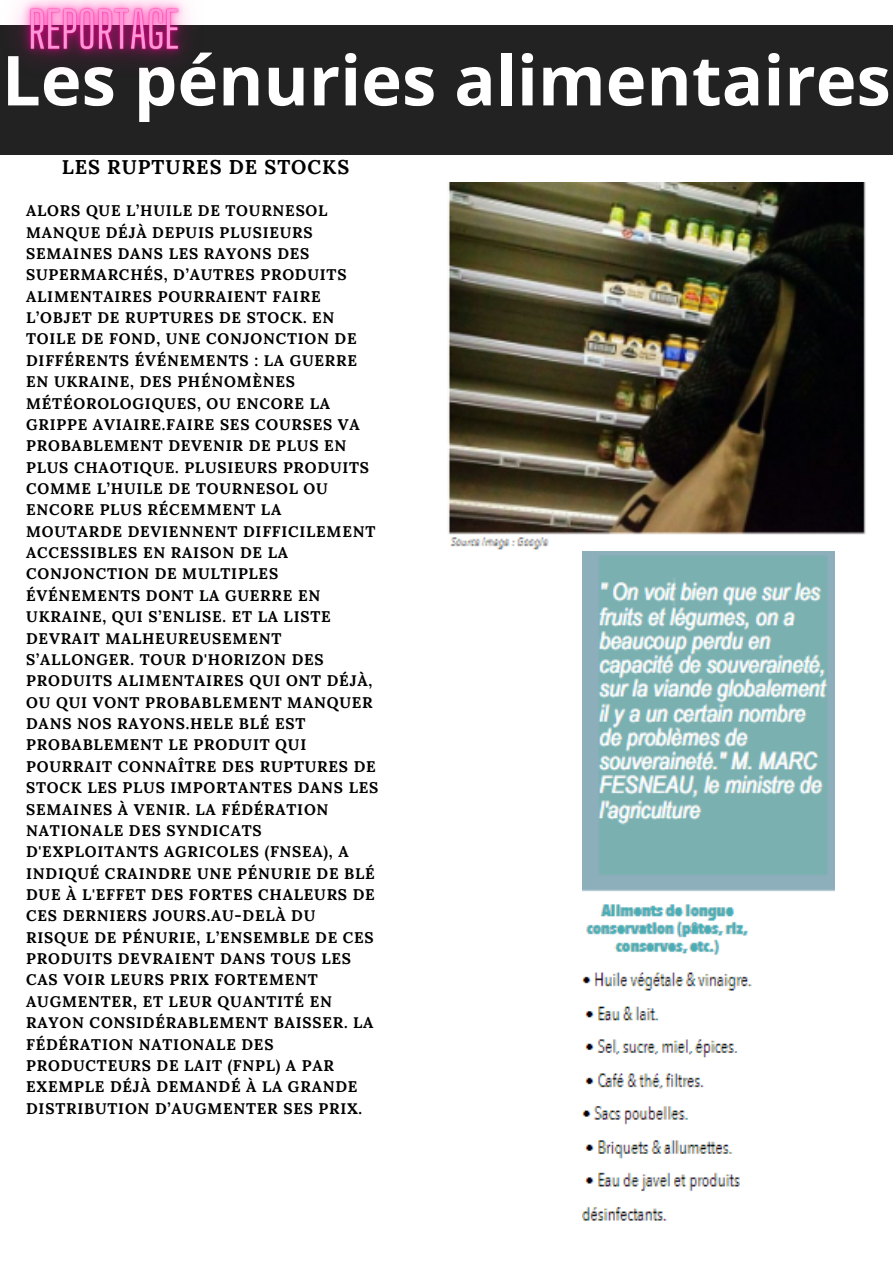
<style>
.page{position:relative;width:893px;height:1264px;background:#fff}
.page>*{position:absolute;margin:0;border:0;box-sizing:border-box;transform-origin:0 0}
.t1{font:700 69px "Open Sans";color:#fff}
.t2{font:700 19.8px "Lora";letter-spacing:.05em;color:#000}
.t3{font:700 15.45px/21.3px "Lora";letter-spacing:.05em;color:#000}
</style>
<div class="page">
<div style="left:0;top:25px;width:892px;height:129px;background:#222"></div>
<img style="left:448px;top:182px;width:418px;height:368px">
<img style="left:582px;top:551px;width:252px;height:670px">
<img style="left:15px;top:0;width:174px;height:62px">
<p class="t1" style="left:2px;top:32px;width:890px">Les pénuries alimentaires</p>
<p class="t2" style="left:62px;top:153px;width:289px">LES RUPTURES DE STOCKS</p>
<p class="t3" style="left:26px;top:200px;width:353px">ALORS QUE L’HUILE DE TOURNESOL<br>MANQUE DÉJÀ DEPUIS PLUSIEURS<br>SEMAINES DANS LES RAYONS DES<br>SUPERMARCHÉS, D’AUTRES PRODUITS<br>ALIMENTAIRES POURRAIENT FAIRE<br>L’OBJET DE RUPTURES DE STOCK. EN<br>TOILE DE FOND, UNE CONJONCTION DE<br>DIFFÉRENTS ÉVÉNEMENTS : LA GUERRE<br>EN UKRAINE, DES PHÉNOMÈNES<br>MÉTÉOROLOGIQUES, OU ENCORE LA<br>GRIPPE AVIAIRE.FAIRE SES COURSES VA<br>PROBABLEMENT DEVENIR DE PLUS EN<br>PLUS CHAOTIQUE. PLUSIEURS PRODUITS<br>COMME L’HUILE DE TOURNESOL OU<br>ENCORE PLUS RÉCEMMENT LA<br>MOUTARDE DEVIENNENT DIFFICILEMENT<br>ACCESSIBLES EN RAISON DE LA<br>CONJONCTION DE MULTIPLES<br>ÉVÉNEMENTS DONT LA GUERRE EN<br>UKRAINE, QUI S’ENLISE. ET LA LISTE<br>DEVRAIT MALHEUREUSEMENT<br>S’ALLONGER. TOUR D'HORIZON DES<br>PRODUITS ALIMENTAIRES QUI ONT DÉJÀ,<br>OU QUI VONT PROBABLEMENT MANQUER<br>DANS NOS RAYONS.HELE BLÉ EST<br>PROBABLEMENT LE PRODUIT QUI<br>POURRAIT CONNAÎTRE DES RUPTURES DE<br>STOCK LES PLUS IMPORTANTES DANS LES<br>SEMAINES À VENIR. LA FÉDÉRATION<br>NATIONALE DES SYNDICATS<br>D'EXPLOITANTS AGRICOLES (FNSEA), A<br>INDIQUÉ CRAINDRE UNE PÉNURIE DE BLÉ<br>DUE À L'EFFET DES FORTES CHALEURS DE<br>CES DERNIERS JOURS.AU-DELÀ DU<br>RISQUE DE PÉNURIE, L’ENSEMBLE DE CES<br>PRODUITS DEVRAIENT DANS TOUS LES<br>CAS VOIR LEURS PRIX FORTEMENT<br>AUGMENTER, ET LEUR QUANTITÉ EN<br>RAYON CONSIDÉRABLEMENT BAISSER. LA<br>FÉDÉRATION NATIONALE DES<br>PRODUCTEURS DE LAIT (FNPL) A PAR<br>EXEMPLE DÉJÀ DEMANDÉ À LA GRANDE<br>DISTRIBUTION D’AUGMENTER SES PRIX.</p>
</div>
